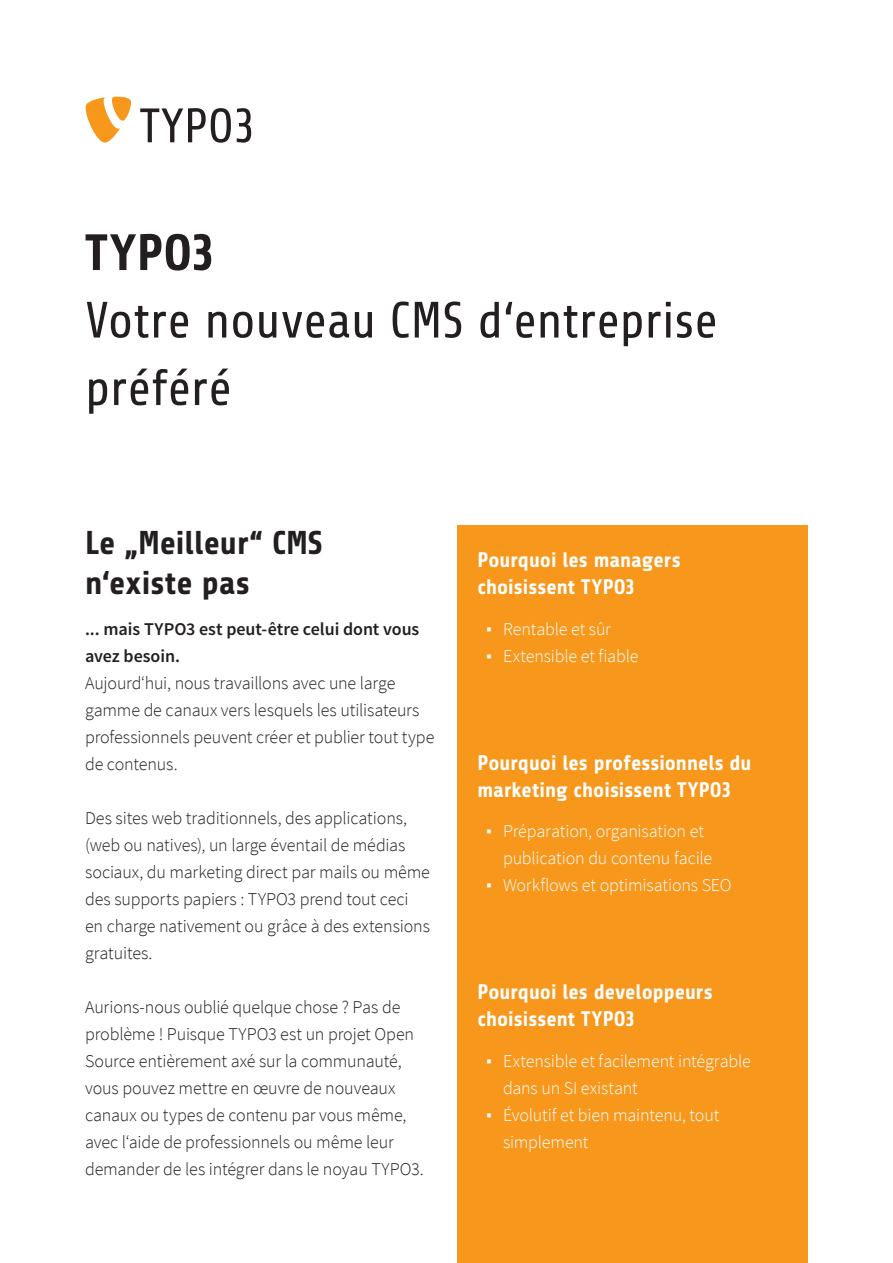
<style>
.page{position:relative;width:893px;height:1263px;background:#fff}
.page>*{position:absolute;margin:0;border:0;box-sizing:border-box;transform-origin:0 0}
.DIN_A4_H1_Titel_Norm{font:51px/67.5px "Share";letter-spacing:-.005em;color:#231f20}
.DIN_A4_H1_Titel_Fett{font:700 51px "Share";color:#231f20}
.DIN_A4_H2{font:700 33px/40.5px "Share";color:#231f20}
.DIN_A4_H3{font:700 21px/27px "Share";letter-spacing:.005em;color:#fff}
.DIN_Lang_Continous_T{font:300 18px/27px "Source Sans Pro";letter-spacing:-.01em;color:#231f20}
.t1{font:300 18px/27px "Source Sans Pro";letter-spacing:-.01em;color:#fff}
.DIN_Lang_Titel_Inhal{font:600 18px/27px "Source Sans Pro";letter-spacing:-.005em;color:#231f20}
.s1{font-size:21px}
</style>
<div class="page">
<svg style="left:140px;top:108px;width:111px;height:35px"></svg>
<svg style="left:86px;top:97px;width:45px;height:46px"></svg>
<div style="left:457px;top:525px;width:351px;height:738px;background:#f7981d"></div>
<p class="DIN_A4_H1_Titel_Fett" style="left:85px;top:225px;width:131px">TYPO3</p>
<p class="DIN_A4_H1_Titel_Norm" style="left:85px;top:287px;width:634px">Votre nouveau CMS d‘entreprise préféré</p>
<p class="DIN_A4_H2" style="left:85px;top:523px;width:239px">Le „Meilleur“ CMS n‘existe pas</p>
<p class="DIN_Lang_Titel_Inhal" style="left:85px;top:616px;width:336px">... mais TYPO3 est peut-être celui dont vous avez besoin.</p>
<p class="DIN_Lang_Continous_T" style="left:85px;top:669px;width:351px">Aujourd‘hui, nous travaillons avec une large gamme de canaux vers lesquels les utilisateurs professionnels peuvent créer et publier tout type de contenus.</p>
<p class="DIN_Lang_Continous_T" style="left:85px;top:804px;width:346px">Des sites web traditionnels, des applications, (web ou natives), un large éventail de médias sociaux, du marketing direct par mails ou même des supports papiers : TYPO3 prend tout ceci en charge nativement ou grâce à des extensions gratuites.</p>
<p class="DIN_Lang_Continous_T" style="left:85px;top:993px;width:340px">Aurions-nous oublié quelque chose ? Pas de problème ! Puisque TYPO3 est un projet Open Source entièrement axé sur la communauté, vous pouvez mettre en œuvre de nouveaux canaux ou types de contenu par vous même, avec l‘aide de professionnels ou même leur demander de les intégrer dans le noyau TYPO3.</p>
<p class="DIN_A4_H3" style="left:477px;top:547px;width:205px">Pourquoi les managers choisissent TYPO3</p>
<p class="t1" style="left:486px;top:615px;width:126px"><span class="s1">■</span> Rentable et sûr</p>
<p class="t1" style="left:486px;top:642px;width:154px"><span class="s1">■</span> Extensible et fiable</p>
<p class="DIN_A4_H3" style="left:477px;top:749px;width:275px">Pourquoi les professionnels du marketing choisissent TYPO3</p>
<p class="t1" style="left:503px;top:818px;width:211px;text-indent:-17px"><span class="s1">■</span> Préparation, organisation et publication du contenu facile</p>
<p class="t1" style="left:486px;top:872px;width:247px"><span class="s1">■</span> Workflows et optimisations SEO</p>
<p class="DIN_A4_H3" style="left:477px;top:979px;width:237px">Pourquoi les developpeurs choisissent TYPO3</p>
<p class="t1" style="left:503px;top:1047px;width:249px;text-indent:-17px"><span class="s1">■</span> Extensible et facilement intégrable dans un SI existant</p>
<p class="t1" style="left:503px;top:1101px;width:218px;text-indent:-17px"><span class="s1">■</span> Évolutif et bien maintenu, tout simplement</p>
</div>
